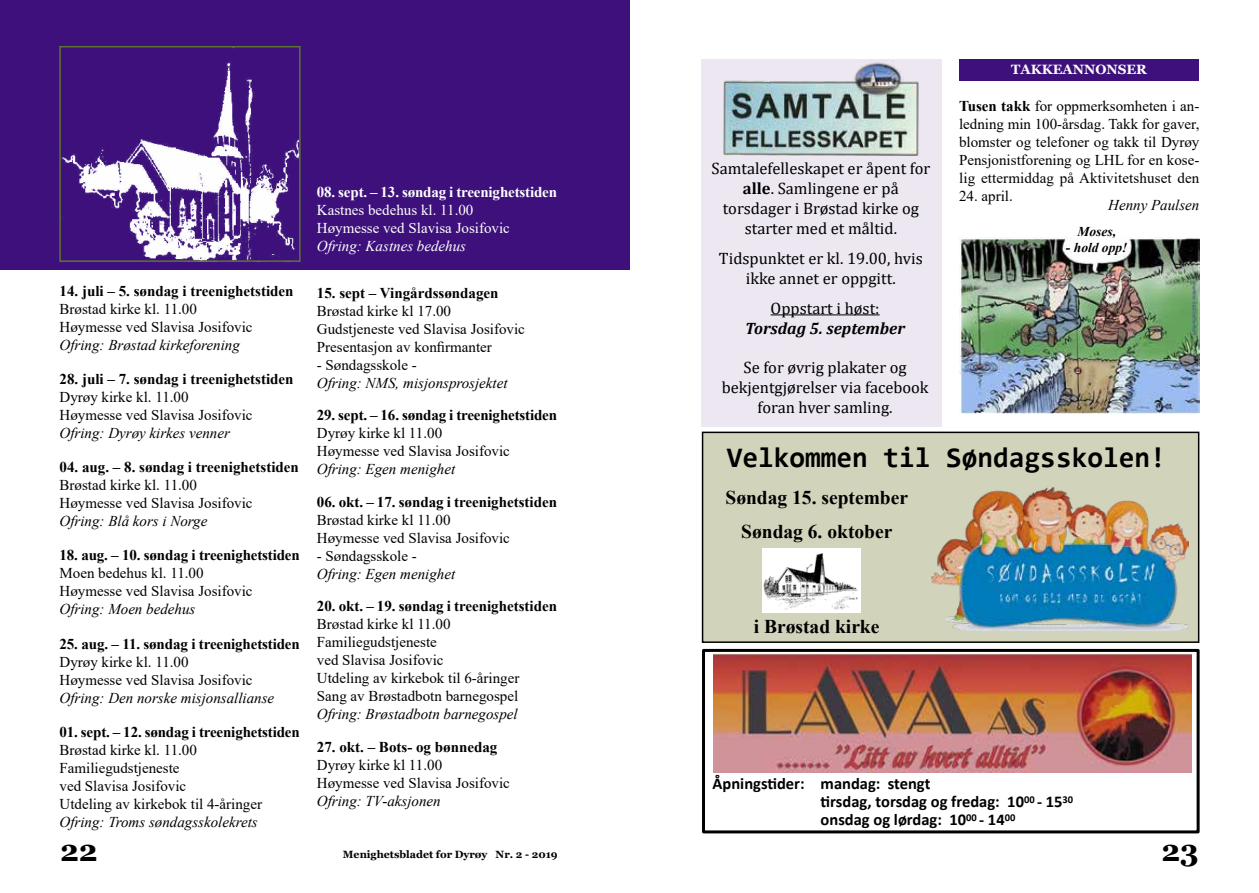
<style>
.page{position:relative;width:1259px;height:893px;background:#fff}
.page>*{position:absolute;margin:0;border:0;box-sizing:border-box;transform-origin:0 0}
.t1{font:700 30px "Georgia";color:#000}
.t2{font:700 28.5px "Consolas";color:#000}
.t3{font:700 19.5px/34.2px "Times New Roman";color:#000;text-align:center}
.t4{font:16.5px/19.8px "Cambria";color:#000;text-align:center}
.t5{font:700 16.5px/18px "Calibri";color:#000}
.t6{font:italic 700 16.5px "Cambria";color:#000}
.t7{font:15px/18px "Times New Roman";color:#000}
.t8{font:700 15px "Times New Roman";color:#000}
.t9{font:italic 15px "Times New Roman";color:#000}
.t10{font:15px/18px "Times New Roman";color:#fff}
.t11{font:700 15px "Times New Roman";letter-spacing:-.01em;color:#fff}
.t12{font:italic 15px "Times New Roman";color:#fff}
.t13{font:italic 700 13.5px "Times New Roman";color:#000}
.t14{font:700 13.5px "Georgia";color:#fff}
.t15{font:700 10.5px "Georgia";color:#000}
.s1{font-weight:700}
</style>
<div class="page">
<div style="left:0;top:0;width:629px;height:269px;background:#3d107b"></div>
<img style="left:62px;top:61px;width:236px;height:198px">
<div style="left:59px;top:46px;width:242px;height:216px;border:2px solid #5c752f"></div>
<img style="left:713px;top:653px;width:478px;height:119px">
<div style="left:702px;top:649px;width:497px;height:184px;border:3px solid #000"></div>
<div style="left:959px;top:60px;width:240px;height:21px;background:#3d107b"></div>
<div style="left:702px;top:60px;width:240px;height:367px;background:#ece7f1"></div>
<img style="left:723px;top:78px;width:196px;height:78px">
<img style="left:852px;top:61px;width:51px;height:37px">
<hr style="left:770px;top:314px;width:109px;height:1px;background:#000">
<div style="left:702px;top:432px;width:496px;height:210px;background:#d1d3bb"></div>
<div style="left:702px;top:432px;width:497px;height:211px;border:2px solid #000"></div>
<img style="left:931px;top:488px;width:257px;height:142px">
<img style="left:762px;top:549px;width:99px;height:63px">
<img style="left:959px;top:237px;width:240px;height:176px">
<p class="t8" style="left:60px;top:280px;width:235px">14. juli – 5. søndag i treenighetstiden</p>
<p class="t7" style="left:60px;top:299px;width:194px">Brøstad kirke kl. 11.00<br>Høymesse ved Slavisa Josifovic</p>
<p class="t9" style="left:60px;top:334px;width:182px">Ofring: Brøstad kirkeforening</p>
<p class="t8" style="left:60px;top:368px;width:235px">28. juli – 7. søndag i treenighetstiden</p>
<p class="t7" style="left:60px;top:387px;width:194px">Dyrøy kirke kl. 11.00<br>Høymesse ved Slavisa Josifovic</p>
<p class="t9" style="left:60px;top:423px;width:172px">Ofring: Dyrøy kirkes venner</p>
<p class="t8" style="left:60px;top:456px;width:241px">04. aug. – 8. søndag i treenighetstiden</p>
<p class="t7" style="left:60px;top:476px;width:194px">Brøstad kirke kl. 11.00<br>Høymesse ved Slavisa Josifovic</p>
<p class="t9" style="left:60px;top:511px;width:149px">Ofring: Blå kors i Norge</p>
<p class="t8" style="left:60px;top:544px;width:242px">18. aug. – 10. søndag i treenighetstiden</p>
<p class="t7" style="left:60px;top:564px;width:194px">Moen bedehus kl. 11.00<br>Høymesse ved Slavisa Josifovic</p>
<p class="t9" style="left:60px;top:599px;width:137px">Ofring: Moen bedehus</p>
<p class="t8" style="left:60px;top:633px;width:242px">25. aug. – 11. søndag i treenighetstiden</p>
<p class="t7" style="left:60px;top:652px;width:194px">Dyrøy kirke kl. 11.00<br>Høymesse ved Slavisa Josifovic</p>
<p class="t9" style="left:60px;top:687px;width:216px">Ofring: Den norske misjonsallianse</p>
<p class="t8" style="left:60px;top:721px;width:242px">01. sept. – 12. søndag i treenighetstiden</p>
<p class="t7" style="left:60px;top:740px;width:204px">Brøstad kirke kl. 11.00<br>Familiegudstjeneste<br>ved Slavisa Josifovic<br>Utdeling av kirkebok til 4-åringer</p>
<p class="t9" style="left:60px;top:811px;width:200px">Ofring: Troms søndagsskolekrets</p>
<p class="t11" style="left:317px;top:181px;width:242px">08. sept. – 13. søndag i treenighetstiden</p>
<p class="t10" style="left:317px;top:201px;width:194px">Kastnes bedehus kl. 11.00<br>Høymesse ved Slavisa Josifovic</p>
<p class="t12" style="left:317px;top:236px;width:151px">Ofring: Kastnes bedehus</p>
<p class="t8" style="left:317px;top:282px;width:183px">15. sept – Vingårdssøndagen</p>
<p class="t7" style="left:317px;top:302px;width:209px">Brøstad kirke kl 17.00<br>Gudstjeneste ved Slavisa Josifovic<br>Presentasjon av konfirmanter</p>
<p class="t7" style="left:317px;top:356px;width:101px">- Søndagsskole -</p>
<p class="t9" style="left:317px;top:373px;width:192px">Ofring: NMS, misjonsprosjektet</p>
<p class="t8" style="left:317px;top:405px;width:242px">29. sept. – 16. søndag i treenighetstiden</p>
<p class="t7" style="left:317px;top:424px;width:194px">Dyrøy kirke kl 11.00<br>Høymesse ved Slavisa Josifovic</p>
<p class="t9" style="left:317px;top:459px;width:140px">Ofring: Egen menighet</p>
<p class="t8" style="left:317px;top:491px;width:242px">06. okt. – 17. søndag i treenighetstiden</p>
<p class="t7" style="left:317px;top:510px;width:194px">Brøstad kirke kl 11.00<br>Høymesse ved Slavisa Josifovic</p>
<p class="t7" style="left:317px;top:546px;width:101px">- Søndagsskole -</p>
<p class="t9" style="left:317px;top:564px;width:140px">Ofring: Egen menighet</p>
<p class="t8" style="left:317px;top:595px;width:242px">20. okt. – 19. søndag i treenighetstiden</p>
<p class="t7" style="left:317px;top:615px;width:204px">Brøstad kirke kl 11.00<br>Familiegudstjeneste<br>ved Slavisa Josifovic<br>Utdeling av kirkebok til 6-åringer<br>Sang av Brøstadbotn barnegospel</p>
<p class="t9" style="left:317px;top:704px;width:202px">Ofring: Brøstadbotn barnegospel</p>
<p class="t8" style="left:317px;top:736px;width:182px">27. okt. – Bots- og bønnedag</p>
<p class="t7" style="left:317px;top:755px;width:194px">Dyrøy kirke kl 11.00<br>Høymesse ved Slavisa Josifovic</p>
<p class="t9" style="left:317px;top:790px;width:125px">Ofring: TV-aksjonen</p>
<p class="t14" style="left:1011px;top:61px;width:137px">TAKKEANNONSER</p>
<p class="t7" style="left:959px;top:97px;width:242px;text-align:justify"><span class="s1">Tusen takk</span> for oppmerksomheten i an&shy;ledning min 100-årsdag. Takk for gaver, blomster og telefoner og takk til Dyrøy Pensjonistforening og LHL for en kose&shy;lig ettermiddag på Aktivitetshuset den</p>
<p class="t7" style="left:959px;top:187px;width:55px">24. april.</p>
<p class="t4" style="left:711px;top:159px;width:220px">Samtalefelleskapet er åpent for <span class="s1">alle</span>. Samlingene er på torsdager i Brøstad kirke og starter med et måltid.</p>
<p class="t4" style="left:719px;top:249px;width:205px">Tidspunktet er kl. 19.00, hvis ikke annet er oppgitt.</p>
<p class="t4" style="left:770px;top:298px;width:110px">Oppstart i høst:</p>
<p class="t6" style="left:745px;top:316px;width:161px">Torsdag 5. september</p>
<p class="t4" style="left:721px;top:358px;width:208px">Se for øvrig plakater og bekjentgjørelser via facebook foran hver samling.</p>
<h2 class="t2" style="left:726px;top:439px;width:440px">Velkommen til Søndagsskolen!</h2>
<h3 class="t3" style="left:725px;top:479px;width:184px">Søndag 15. september<br>Søndag 6. oktober</h3>
<p class="t9" style="left:1108px;top:195px;width:93px">Henny Paulsen</p>
<p class="t13" style="left:1077px;top:222px;width:40px">Moses,</p>
<p class="t13" style="left:1066px;top:238px;width:63px">- hold opp!</p>
<h3 class="t3" style="left:754px;top:609px;width:127px">i Brøstad kirke</h3>
<p class="t5" style="left:820px;top:774px;width:254px;text-indent:-108px">Åpningstider: mandag: stengt<br>tirsdag, torsdag og fredag: 10<sup>00</sup> - 15<sup>30 </sup>onsdag og lørdag: 10<sup>00</sup> - 14<sup>00</sup></p>
<h1 class="t1" style="left:60px;top:831px;width:39px">22</h1>
<p class="t15" style="left:343px;top:847px;width:216px">Menighetsbladet for Dyrøy Nr. 2 - 2019</p>
<h1 class="t1" style="left:1161px;top:831px;width:39px">23</h1>
</div>
